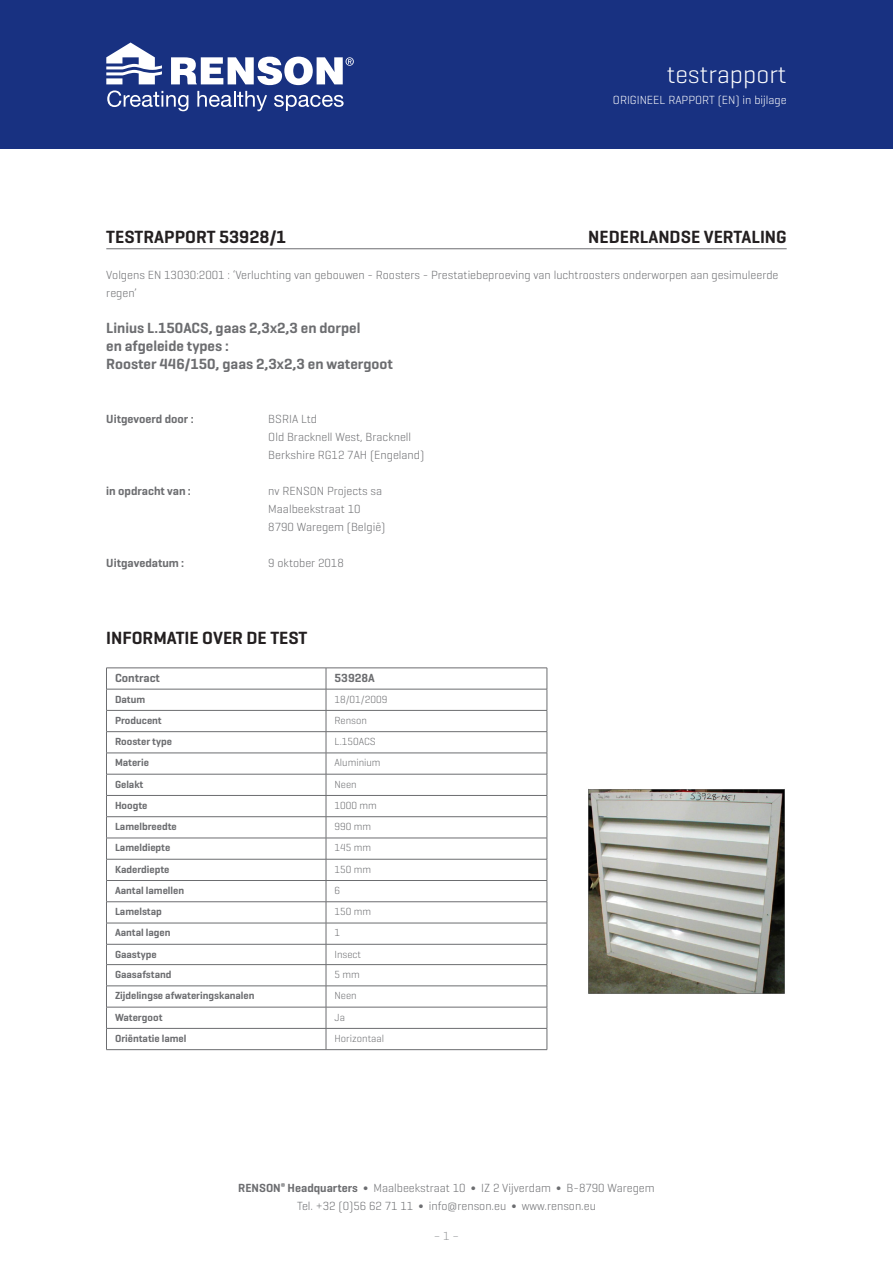
<style>
.page{position:relative;width:893px;height:1263px;background:#fff}
.page>*{position:absolute;margin:0;border:0;box-sizing:border-box;transform-origin:0 0}
.Titel_2{font:300 25.5px "Geogrotesque";color:#fff}
.Text_Body{font:600 18px "Geogrotesque";color:#231f20}
.Text_Body-2{font:600 15px "Geogrotesque";color:#6c6d70}
.Text_Body-3{font:300 12px/18px "Geogrotesque";color:#6c6d70;text-align:center}
.Text_Body-4{font:600 12px "Geogrotesque";color:#6c6d70}
.Text_Body-5{font:300 12px "Geogrotesque";color:#fff}
.Tabeltekst{font:600 12px "Geogrotesque";color:#6c6d70}
.t1{font:300 12px "Geogrotesque";color:#939598}
.Tabeltekst-2{font:600 10.5px "Geogrotesque";color:#6c6d70}
.Tabeltekst-3{font:300 10.5px "Geogrotesque";color:#6c6d70}
.s1{font-weight:600}
</style>
<div class="page">
<div style="left:0;top:0;width:893px;height:149px;background:#183181"></div>
<svg style="left:106px;top:43px;width:248px;height:68px"></svg>
<img style="left:588px;top:789px;width:197px;height:205px">
<hr style="left:106px;top:248px;width:681px;height:1px;background:#6c6d70">
<hr style="left:106px;top:668px;width:220px;height:1px;background:#6c6d70">
<hr style="left:326px;top:668px;width:221px;height:1px;background:#6c6d70">
<hr style="left:106px;top:689px;width:220px;height:1px;background:#6c6d70">
<hr style="left:326px;top:689px;width:221px;height:1px;background:#6c6d70">
<hr style="left:106px;top:710px;width:220px;height:1px;background:#6c6d70">
<hr style="left:326px;top:710px;width:221px;height:1px;background:#6c6d70">
<hr style="left:106px;top:731px;width:220px;height:1px;background:#6c6d70">
<hr style="left:326px;top:731px;width:221px;height:1px;background:#6c6d70">
<hr style="left:106px;top:753px;width:220px;height:1px;background:#6c6d70">
<hr style="left:326px;top:753px;width:221px;height:1px;background:#6c6d70">
<hr style="left:106px;top:774px;width:220px;height:1px;background:#6c6d70">
<hr style="left:326px;top:774px;width:221px;height:1px;background:#6c6d70">
<hr style="left:106px;top:795px;width:220px;height:1px;background:#6c6d70">
<hr style="left:326px;top:795px;width:221px;height:1px;background:#6c6d70">
<hr style="left:106px;top:816px;width:220px;height:1px;background:#6c6d70">
<hr style="left:326px;top:816px;width:221px;height:1px;background:#6c6d70">
<hr style="left:106px;top:838px;width:220px;height:1px;background:#6c6d70">
<hr style="left:326px;top:838px;width:221px;height:1px;background:#6c6d70">
<hr style="left:106px;top:859px;width:220px;height:1px;background:#6c6d70">
<hr style="left:326px;top:859px;width:221px;height:1px;background:#6c6d70">
<hr style="left:106px;top:880px;width:220px;height:1px;background:#6c6d70">
<hr style="left:326px;top:880px;width:221px;height:1px;background:#6c6d70">
<hr style="left:106px;top:901px;width:220px;height:1px;background:#6c6d70">
<hr style="left:326px;top:901px;width:221px;height:1px;background:#6c6d70">
<hr style="left:106px;top:923px;width:220px;height:1px;background:#6c6d70">
<hr style="left:326px;top:923px;width:221px;height:1px;background:#6c6d70">
<hr style="left:106px;top:944px;width:220px;height:1px;background:#6c6d70">
<hr style="left:326px;top:944px;width:221px;height:1px;background:#6c6d70">
<hr style="left:106px;top:964px;width:220px;height:1px;background:#6c6d70">
<hr style="left:326px;top:964px;width:221px;height:1px;background:#6c6d70">
<hr style="left:106px;top:985px;width:220px;height:1px;background:#6c6d70">
<hr style="left:326px;top:985px;width:221px;height:1px;background:#6c6d70">
<hr style="left:106px;top:1007px;width:220px;height:1px;background:#6c6d70">
<hr style="left:326px;top:1007px;width:221px;height:1px;background:#6c6d70">
<hr style="left:106px;top:1028px;width:220px;height:1px;background:#6c6d70">
<svg style="left:106px;top:669px;width:1px;height:380px"></svg>
<hr style="left:326px;top:1028px;width:221px;height:1px;background:#6c6d70">
<svg style="left:326px;top:668px;width:1px;height:381px"></svg>
<svg style="left:547px;top:668px;width:1px;height:381px"></svg>
<hr style="left:106px;top:1049px;width:220px;height:1px;background:#6c6d70">
<hr style="left:326px;top:1049px;width:221px;height:1px;background:#6c6d70">
<p class="Titel_2" style="left:667px;top:59px;width:121px">testrapport</p>
<p class="Text_Body-5" style="left:613px;top:92px;width:175px">ORIGINEEL RAPPORT (EN) in bijlage</p>
<p class="Text_Body" style="left:106px;top:226px;width:182px">TESTRAPPORT 53928/1</p>
<p class="Text_Body" style="left:588px;top:226px;width:200px">NEDERLANDSE VERTALING</p>
<p class="Text_Body-3" style="left:106px;top:266px;width:674px;text-align:left">Volgens EN 13030:2001 : ‘Verluchting van gebouwen - Roosters - Prestatiebeproeving van luchtroosters onderworpen aan gesimuleerde regen’</p>
<p class="Text_Body-2" style="left:106px;top:319px;width:256px">Linius L.150ACS, gaas 2,3x2,3 en dorpel</p>
<p class="Text_Body-2" style="left:106px;top:337px;width:124px">en afgeleide types :</p>
<p class="Text_Body-2" style="left:106px;top:355px;width:288px">Rooster 446/150, gaas 2,3x2,3 en watergoot</p>
<p class="Text_Body-4" style="left:106px;top:412px;width:89px">Uitgevoerd door :</p>
<p class="Text_Body-3" style="left:268px;top:410px;width:50px">BSRIA Ltd</p>
<p class="Text_Body-3" style="left:268px;top:428px;width:144px">Old Bracknell West, Bracknell</p>
<p class="Text_Body-3" style="left:268px;top:446px;width:158px">Berkshire RG12 7AH (Engeland)</p>
<p class="Text_Body-4" style="left:106px;top:484px;width:86px">in opdracht van :</p>
<p class="Text_Body-3" style="left:268px;top:482px;width:115px">nv RENSON Projects sa</p>
<p class="Text_Body-3" style="left:268px;top:500px;width:94px">Maalbeekstraat 10</p>
<p class="Text_Body-3" style="left:268px;top:518px;width:119px">8790 Waregem (België)</p>
<p class="Text_Body-4" style="left:106px;top:556px;width:79px">Uitgavedatum :</p>
<p class="Text_Body-3" style="left:268px;top:554px;width:77px">9 oktober 2018</p>
<p class="Text_Body" style="left:106px;top:626px;width:203px">INFORMATIE OVER DE TEST</p>
<p class="Tabeltekst" style="left:115px;top:671px;width:46px">Contract</p>
<p class="Tabeltekst" style="left:334px;top:671px;width:42px">53928A</p>
<p class="Tabeltekst-2" style="left:115px;top:692px;width:32px">Datum</p>
<p class="Tabeltekst-3" style="left:334px;top:692px;width:54px">18/01/2009</p>
<p class="Tabeltekst-2" style="left:115px;top:714px;width:48px">Producent</p>
<p class="Tabeltekst-3" style="left:334px;top:714px;width:34px">Renson</p>
<p class="Tabeltekst-2" style="left:115px;top:735px;width:59px">Rooster type</p>
<p class="Tabeltekst-3" style="left:334px;top:735px;width:43px">L.150ACS</p>
<p class="Tabeltekst-2" style="left:115px;top:756px;width:36px">Materie</p>
<p class="Tabeltekst-3" style="left:334px;top:756px;width:48px">Aluminium</p>
<p class="Tabeltekst-2" style="left:115px;top:777px;width:30px">Gelakt</p>
<p class="Tabeltekst-3" style="left:334px;top:777px;width:24px">Neen</p>
<p class="Tabeltekst-2" style="left:115px;top:799px;width:34px">Hoogte</p>
<p class="Tabeltekst-3" style="left:334px;top:799px;width:44px">1000 mm</p>
<p class="Tabeltekst-2" style="left:115px;top:820px;width:63px">Lamelbreedte</p>
<p class="Tabeltekst-3" style="left:334px;top:820px;width:38px">990 mm</p>
<p class="Tabeltekst-2" style="left:115px;top:841px;width:57px">Lameldiepte</p>
<p class="Tabeltekst-3" style="left:334px;top:841px;width:38px">145 mm</p>
<p class="Tabeltekst-2" style="left:115px;top:862px;width:56px">Kaderdiepte</p>
<p class="Tabeltekst-3" style="left:334px;top:862px;width:38px">150 mm</p>
<p class="Tabeltekst-2" style="left:115px;top:884px;width:71px">Aantal lamellen</p>
<p class="Tabeltekst-3" style="left:334px;top:884px;width:7px">6</p>
<p class="Tabeltekst-2" style="left:115px;top:905px;width:48px">Lamelstap</p>
<p class="Tabeltekst-3" style="left:334px;top:905px;width:38px">150 mm</p>
<p class="Tabeltekst-2" style="left:115px;top:926px;width:57px">Aantal lagen</p>
<p class="Tabeltekst-3" style="left:334px;top:926px;width:7px">1</p>
<p class="Tabeltekst-2" style="left:115px;top:947px;width:43px">Gaastype</p>
<p class="Tabeltekst-3" style="left:334px;top:947px;width:28px">Insect</p>
<p class="Tabeltekst-2" style="left:115px;top:968px;width:58px">Gaasafstand</p>
<p class="Tabeltekst-3" style="left:334px;top:968px;width:27px">5 mm</p>
<p class="Tabeltekst-2" style="left:115px;top:989px;width:141px">Zijdelingse afwateringskanalen</p>
<p class="Tabeltekst-3" style="left:334px;top:989px;width:24px">Neen</p>
<p class="Tabeltekst-2" style="left:115px;top:1010px;width:49px">Watergoot</p>
<p class="Tabeltekst-3" style="left:334px;top:1010px;width:12px">Ja</p>
<p class="Tabeltekst-2" style="left:115px;top:1032px;width:73px">Oriëntatie lamel</p>
<p class="Tabeltekst-3" style="left:334px;top:1032px;width:51px">Horizontaal</p>
<p class="Text_Body-3" style="left:238px;top:1179px;width:418px"><span class="s1">RENSON</span><sup>®</sup> <span class="s1">Headquarters</span> ∫ Maalbeekstraat 10 ∫ IZ 2 Vijverdam ∫ B-8790 Waregem<br>Tel. +32 (0)56 62 71 11 ∫ info@renson.eu ∫ www.renson.eu</p>
<p class="t1" style="left:434px;top:1228px;width:27px">– 1 –</p>
</div>
